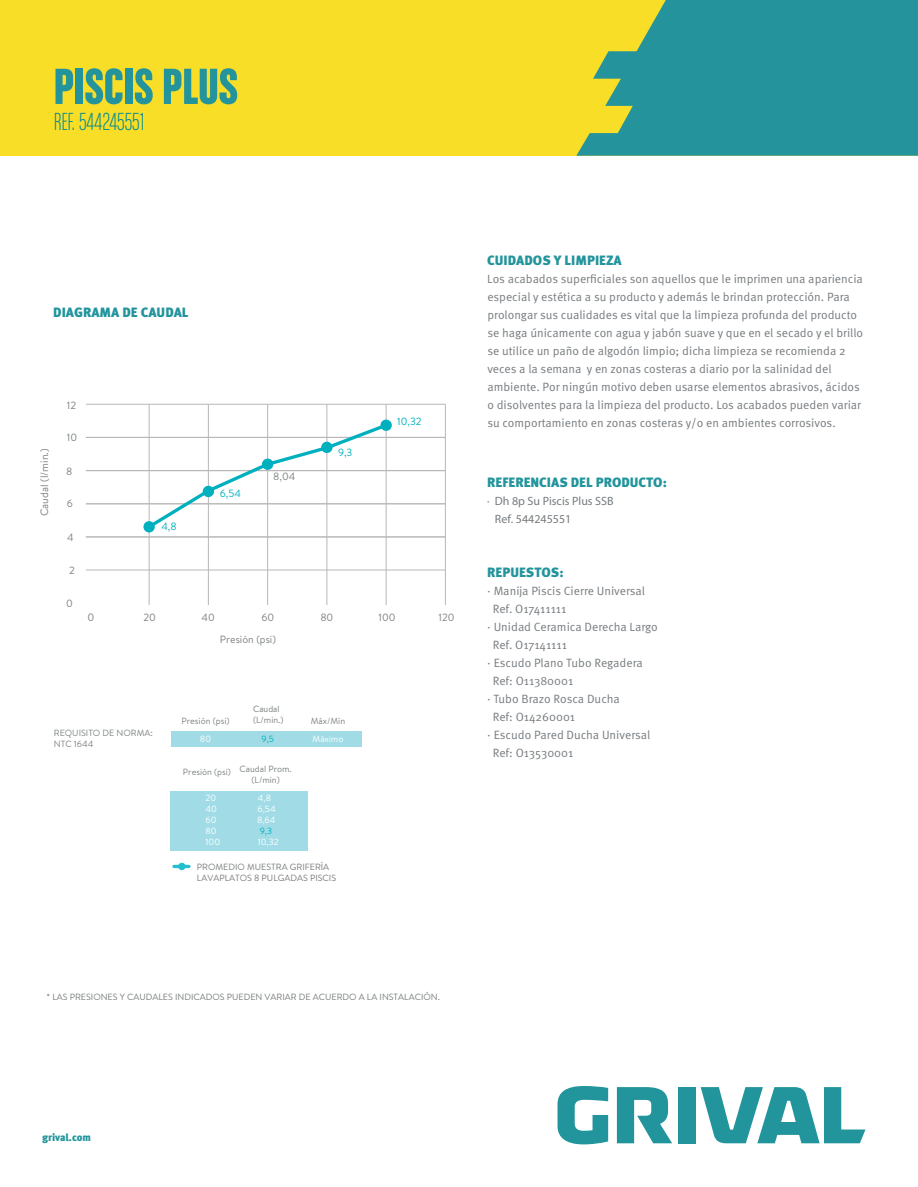
<style>
.page{position:relative;width:918px;height:1187px;background:#fff}
.page>*{position:absolute;margin:0;border:0;box-sizing:border-box;transform-origin:0 0}
.t1{font:54px "Chalet Comprime Hong Kong Sixty";color:#24949c}
.t2{font:26.25px "Chalet Comprime Milan Eighty";color:#008996}
.t3{font:900 13.5px "Meta Pro";color:#22949c}
.t4{font:12px/18px "Meta Pro";color:#767b7f}
.t5{font:12px/18px "Myriad Pro";color:#767b7f}
.t6{font:10.8px "Brandon Text";color:#7d8283}
.t7{font:10.65px "Brandon Text";color:#7d8283}
.t8{font:10.5px "Brandon Text";color:#7d8283}
.t9{font:10.5px "Brandon Text";color:#00b0be}
.t10{font:900 10.5px "Meta Pro";letter-spacing:-.01em;color:#22949c}
.t11{font:9px/10.8px "Brandon Text";color:#777b7d}
.t12{font:9px "Brandon Text";color:#7d8283}
.t13{font:9px/10.9px "Brandon Text";color:#fff;text-align:justify}
.t14{font:9px/10.8px "Brandon Text";color:#7e8383;text-align:center}
.t15{font:9px "Brandon Text";color:#00b0be}
</style>
<div class="page">
<div style="left:171px;top:731px;width:191px;height:15px;background:#a1dce6"></div>
<div style="left:171px;top:790px;width:137px;height:60px;background:#a1dce6"></div>
<svg style="left:178px;top:862px;width:8px;height:8px"></svg>
<svg style="left:174px;top:864px;width:15px;height:4px"></svg>
<div style="left:0;top:0;width:918px;height:156px;background:#f9de28"></div>
<svg style="left:576px;top:0;width:342px;height:156px;background:#409d8c"></svg>
<svg style="left:86px;top:404px;width:360px;height:201px"></svg>
<svg style="left:617px;top:1087px;width:55px;height:56px"></svg>
<div style="left:678px;top:1086px;width:17px;height:57px;background:#22949c"></div>
<svg style="left:558px;top:1086px;width:50px;height:58px"></svg>
<svg style="left:690px;top:1086px;width:175px;height:57px"></svg>
<h1 class="t1" style="left:54px;top:55px;width:186px">PISCIS PLUS</h1>
<h2 class="t2" style="left:54px;top:107px;width:92px">REF. 544245551</h2>
<p class="t3" style="left:53px;top:303px;width:137px">DIAGRAMA DE CAUDAL</p>
<p class="t6" style="left:37px;top:516px;width:69px;rotate:-90deg">Caudal (l/min.)</p>
<p class="t8" style="left:67px;top:398px;width:11px">12</p>
<p class="t8" style="left:67px;top:430px;width:12px">10</p>
<p class="t8" style="left:66px;top:464px;width:8px">8</p>
<p class="t8" style="left:67px;top:496px;width:8px">6</p>
<p class="t8" style="left:67px;top:530px;width:8px">4</p>
<p class="t8" style="left:69px;top:563px;width:7px">2</p>
<p class="t8" style="left:66px;top:596px;width:8px">0</p>
<p class="t7" style="left:88px;top:610px;width:8px">0</p>
<p class="t9" style="left:161px;top:519px;width:17px">4,8</p>
<p class="t9" style="left:220px;top:486px;width:23px">6,54</p>
<p class="t8" style="left:273px;top:469px;width:24px">8,04</p>
<p class="t9" style="left:338px;top:445px;width:16px">9,3</p>
<p class="t9" style="left:397px;top:414px;width:26px">10,32</p>
<p class="t8" style="left:143px;top:610px;width:14px">20</p>
<p class="t8" style="left:202px;top:610px;width:15px">40</p>
<p class="t8" style="left:262px;top:610px;width:14px">60</p>
<p class="t8" style="left:320px;top:610px;width:15px">80</p>
<p class="t8" style="left:379px;top:610px;width:19px">100</p>
<p class="t8" style="left:439px;top:610px;width:18px">120</p>
<p class="t8" style="left:220px;top:632px;width:58px">Presión (psi)</p>
<p class="t12" style="left:253px;top:702px;width:28px">Caudal</p>
<p class="t12" style="left:181px;top:714px;width:50px">Presión (psi)</p>
<p class="t12" style="left:253px;top:713px;width:32px">(L/min.)</p>
<p class="t12" style="left:311px;top:714px;width:36px">Máx/Mín</p>
<p class="t12" style="left:54px;top:726px;width:100px">REQUISITO DE NORMA:</p>
<p class="t12" style="left:54px;top:737px;width:41px">NTC 1644</p>
<p class="t13" style="left:200px;top:732px;width:13px">80</p>
<p class="t15" style="left:262px;top:732px;width:14px">9,5</p>
<p class="t13" style="left:313px;top:732px;width:32px">Máximo</p>
<p class="t14" style="left:183px;top:766px;width:50px">Presión (psi)</p>
<p class="t13" style="left:206px;top:792px;width:13px">20<br>40<br>60</p>
<p class="t14" style="left:240px;top:763px;width:54px">Caudal Prom. (L/min)</p>
<p class="t13" style="left:257px;top:792px;width:20px;text-align:left">4,8<br>6,54<br>8,64</p>
<p class="t13" style="left:206px;top:825px;width:13px">80</p>
<p class="t15" style="left:260px;top:824px;width:14px">9,3</p>
<p class="t13" style="left:206px;top:836px;width:16px">100</p>
<p class="t13" style="left:258px;top:835px;width:23px">10,32</p>
<p class="t11" style="left:197px;top:861px;width:141px">PROMEDIO MUESTRA GRIFERÍA<br>LAVAPLATOS 8 PULGADAS PISCIS</p>
<p class="t3" style="left:487px;top:252px;width:136px">CUIDADOS Y LIMPIEZA</p>
<p class="t4" style="left:487px;top:270px;width:377px">Los acabados superficiales son aquellos que le imprimen una apariencia especial y estética a su producto y además le brindan protección. Para prolongar sus cualidades es vital que la limpieza profunda del producto se haga únicamente con agua y jabón suave y que en el secado y el brillo se utilice un paño de algodón limpio; dicha limpieza se recomienda 2 veces a la semana y en zonas costeras a diario por la salinidad del ambiente. Por ningún motivo deben usarse elementos abrasivos, ácidos o disolventes para la limpieza del producto. Los acabados pueden variar su comportamiento en zonas costeras y/o en ambientes corrosivos.</p>
<p class="t3" style="left:487px;top:473px;width:181px">REFERENCIAS DEL PRODUCTO:</p>
<p class="t5" style="left:495px;top:491px;width:120px;text-indent:-8px">· Dh 8p Su Piscis Plus SSB<br>Ref. 544245551</p>
<p class="t3" style="left:487px;top:563px;width:78px">REPUESTOS:</p>
<p class="t4" style="left:487px;top:582px;width:159px">· Manĳa Piscis Cierre Universal</p>
<p class="t4" style="left:493px;top:600px;width:75px">Ref. O17411111</p>
<p class="t4" style="left:487px;top:618px;width:172px">· Unidad Ceramica Derecha Largo</p>
<p class="t4" style="left:493px;top:636px;width:76px">Ref. O17141111</p>
<p class="t4" style="left:487px;top:654px;width:157px">· Escudo Plano Tubo Regadera</p>
<p class="t4" style="left:493px;top:672px;width:82px">Ref: O11380001</p>
<p class="t4" style="left:487px;top:690px;width:134px">· Tubo Brazo Rosca Ducha</p>
<p class="t4" style="left:493px;top:708px;width:84px">Ref: O14260001</p>
<p class="t4" style="left:487px;top:726px;width:165px">· Escudo Pared Ducha Universal</p>
<p class="t4" style="left:493px;top:744px;width:82px">Ref: O13530001</p>
<p class="t11" style="left:47px;top:990px;width:395px">* LAS PRESIONES Y CAUDALES INDICADOS PUEDEN VARIAR DE ACUERDO A LA INSTALACIÓN.</p>
<p class="t10" style="left:42px;top:1130px;width:50px">grival.com</p>
</div>
